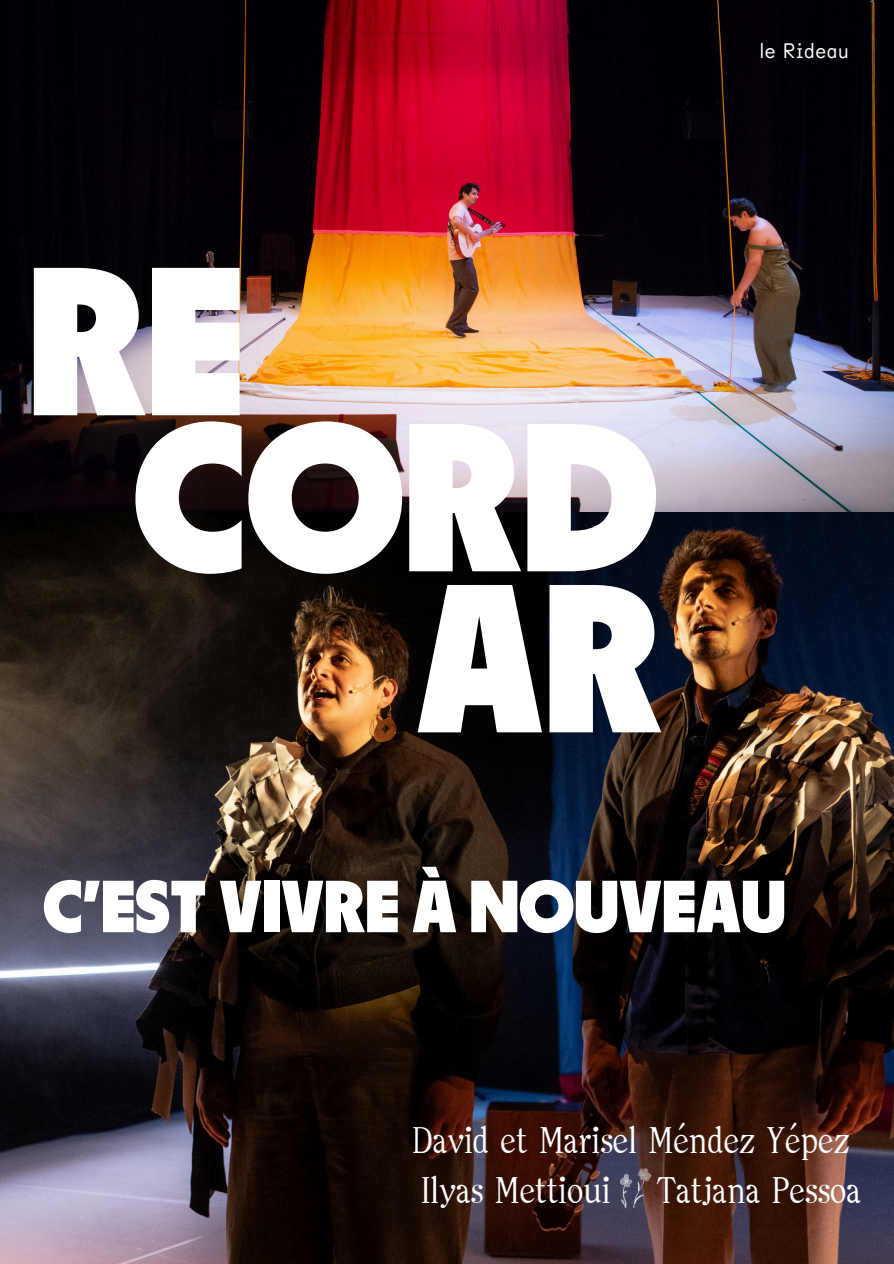
<style>
.page{position:relative;width:894px;height:1264px;background:#fff}
.page>*{position:absolute;margin:0;border:0;box-sizing:border-box;transform-origin:0 0}
.t1{font:210.45px "Parafina Black S";color:#fff}
.t2{font:73.5px "Parafina Black S";color:#fff}
.t3{font:36px/49.5px "Clarel";color:#fff}
.t4{font:300 21px "Habitas";color:#fff}
</style>
<div class="page">
<img style="left:0;top:0;width:893px;height:1263px">
<img style="left:615px;top:1167px;width:41px;height:41px">
<p class="t1" style="left:29px;top:247px;width:217px">RE</p>
<h3 class="t1" style="left:133px;top:403px;width:526px">CORD</h3>
<h2 class="t1" style="left:415px;top:564px;width:249px">AR</h2>
<h1 class="t4" style="left:759px;top:41px;width:91px">le Rideau</h1>
<p class="t2" style="left:43px;top:873px;width:744px">C'EST VIVRE À NOUVEAU</p>
<p class="t3" style="left:412px;top:1117px;width:439px">David et Marisel Méndez Yépez<br>Ilyas Mettioui</p>
<p class="t3" style="left:656px;top:1167px;width:206px">Tatjana Pessoa</p>
</div>
